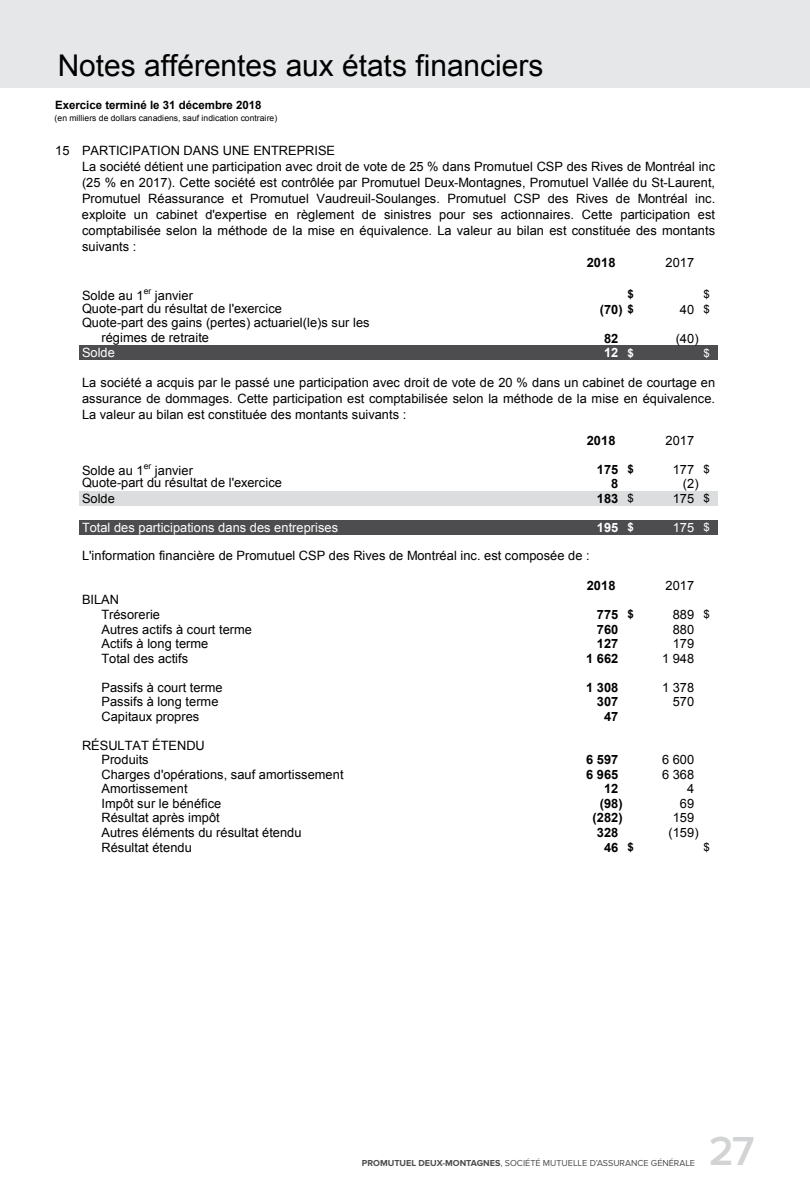
<style>
.page{position:relative;width:810px;height:1188px;background:#fff}
.page>*{position:absolute;margin:0;border:0;box-sizing:border-box;transform-origin:0 0}
.t1{font:600 42px "Proxima Nova";color:#d1d3d4}
.t2{font:30px "Arial";color:#000}
.t3{font:12.9px/15.9px "Arial";letter-spacing:.005em;color:#000}
.t4{font:700 12.9px "Arial";letter-spacing:.005em;color:#000}
.t5{font:12.9px "Arial";letter-spacing:.005em;color:#fff}
.t6{font:700 12.9px "Arial";color:#fff}
.t7{font:700 11.4px "Arial";letter-spacing:-.005em;color:#000}
.t8{font:11.4px "Arial";color:#000}
.t9{font:11.4px "Arial";color:#fff}
.t10{font:9px "Proxima Nova";color:#4d4d4f}
.t11{font:8.55px "Arial";letter-spacing:.005em;color:#000}
.s1{font-size:11.4px}
.s2{font-weight:400;font-size:11.4px}
.s3{font-weight:700}
</style>
<div class="page">
<div style="left:0;top:0;width:810px;height:88px;background:#e6e7e8"></div>
<div style="left:79px;top:346px;width:639px;height:14px;background:#4d4d4f"></div>
<div style="left:79px;top:491px;width:487px;height:15px;background:#dcddde"></div>
<div style="left:566px;top:491px;width:59px;height:15px;background:#dcddde"></div>
<div style="left:625px;top:491px;width:93px;height:15px;background:#dcddde"></div>
<div style="left:79px;top:520px;width:639px;height:15px;background:#4d4d4f"></div>
<h2 class="t2" style="left:58px;top:45px;width:487px">Notes afférentes aux états financiers</h2>
<p class="t7" style="left:55px;top:97px;width:208px">Exercice terminé le 31 décembre 2018</p>
<p class="t11" style="left:55px;top:113px;width:224px">(en milliers de dollars canadiens, sauf indication contraire)</p>
<p class="t3" style="left:55px;top:143px;width:281px">15 PARTICIPATION DANS UNE ENTREPRISE</p>
<p class="t3" style="left:82px;top:159px;width:635px;text-align:justify">La société détient une participation avec droit de vote de 25 % dans Promutuel CSP des Rives de Montréal inc (25 % en 2017). Cette société est contrôlée par Promutuel Deux-Montagnes, Promutuel Vallée du St-Laurent, Promutuel Réassurance et Promutuel Vaudreuil-Soulanges. Promutuel CSP des Rives de Montréal inc. exploite un cabinet d'expertise en règlement de sinistres pour ses actionnaires. Cette participation est comptabilisée selon la méthode de la mise en équivalence. La valeur au bilan est constituée des montants suivants :</p>
<p class="t4" style="left:587px;top:254px;width:30px">2018</p>
<p class="t3" style="left:666px;top:254px;width:30px">2017</p>
<p class="t3" style="left:82px;top:288px;width:63px">Solde au 1</p>
<p class="t11" style="left:144px;top:285px;width:9px">er</p>
<p class="t3" style="left:155px;top:288px;width:39px">janvier</p>
<p class="t7" style="left:628px;top:287px;width:8px">$</p>
<p class="t8" style="left:704px;top:287px;width:8px">$</p>
<p class="t3" style="left:82px;top:300px;width:202px">Quote-part du résultat de l'exercice</p>
<p class="t4" style="left:600px;top:301px;width:36px">(70) <span class="s1">$</span></p>
<p class="t3" style="left:680px;top:301px;width:31px">40 <span class="s1">$</span></p>
<p class="t3" style="left:102px;top:316px;width:270px;line-height:14.5px;text-indent:-20px">Quote-part des gains (pertes) actuariel(le)s sur les régimes de retraite</p>
<p class="t4" style="left:604px;top:330px;width:16px">82</p>
<p class="t3" style="left:676px;top:330px;width:24px">(40)</p>
<p class="t5" style="left:82px;top:344px;width:34px">Solde</p>
<p class="t6" style="left:604px;top:344px;width:31px">12 <span class="s1">$</span></p>
<p class="t9" style="left:704px;top:345px;width:8px">$</p>
<p class="t3" style="left:82px;top:375px;width:635px;text-align:justify">La société a acquis par le passé une participation avec droit de vote de 20 % dans un cabinet de courtage en assurance de dommages. Cette participation est comptabilisée selon la méthode de la mise en équivalence.<br>La valeur au bilan est constituée des montants suivants :</p>
<p class="t4" style="left:587px;top:431px;width:30px">2018</p>
<p class="t3" style="left:666px;top:432px;width:30px">2017</p>
<p class="t3" style="left:82px;top:463px;width:63px">Solde au 1</p>
<p class="t11" style="left:144px;top:460px;width:9px">er</p>
<p class="t3" style="left:155px;top:463px;width:39px">janvier</p>
<p class="t4" style="left:597px;top:461px;width:39px">175 <span class="s1">$</span></p>
<p class="t3" style="left:673px;top:461px;width:39px">177 <span class="s1">$</span></p>
<p class="t3" style="left:82px;top:475px;width:202px">Quote-part du résultat de l'exercice</p>
<p class="t4" style="left:611px;top:475px;width:9px">8</p>
<p class="t3" style="left:683px;top:476px;width:17px">(2)</p>
<p class="t3" style="left:82px;top:490px;width:34px">Solde</p>
<p class="t4" style="left:597px;top:490px;width:39px">183 <span class="s2">$</span></p>
<p class="t3" style="left:673px;top:490px;width:39px">175 <span class="s1">$</span></p>
<p class="t5" style="left:82px;top:519px;width:258px">Total des participations dans des entreprises</p>
<p class="t6" style="left:597px;top:519px;width:39px">195 <span class="s1">$</span></p>
<p class="t5" style="left:673px;top:519px;width:39px">175 <span class="s1">$</span></p>
<p class="t3" style="left:82px;top:547px;width:509px">L'information financière de Promutuel CSP des Rives de Montréal inc. est composée de :</p>
<p class="t4" style="left:587px;top:577px;width:30px">2018</p>
<p class="t3" style="left:666px;top:578px;width:30px">2017</p>
<p class="t3" style="left:101px;top:593px;width:60px;line-height:14.5px;text-indent:-19px">BILAN<br>Trésorerie</p>
<p class="t4" style="left:597px;top:606px;width:39px">775 <span class="s1">$</span></p>
<p class="t3" style="left:673px;top:607px;width:39px">889 <span class="s1">$</span></p>
<p class="t3" style="left:101px;top:621px;width:152px">Autres actifs à court terme</p>
<p class="t4" style="left:597px;top:620px;width:23px">760</p>
<p class="t3" style="left:673px;top:621px;width:23px">880</p>
<p class="t3" style="left:101px;top:636px;width:108px">Actifs à long terme</p>
<p class="t4" style="left:597px;top:635px;width:23px">127</p>
<p class="t3" style="left:673px;top:636px;width:23px">179</p>
<p class="t3" style="left:101px;top:650px;width:88px">Total des actifs</p>
<p class="t4" style="left:586px;top:649px;width:34px">1 662</p>
<p class="t3" style="left:662px;top:650px;width:34px">1 948</p>
<p class="t3" style="left:101px;top:679px;width:123px">Passifs à court terme</p>
<p class="t4" style="left:586px;top:679px;width:34px">1 308</p>
<p class="t3" style="left:662px;top:679px;width:34px">1 378</p>
<p class="t3" style="left:101px;top:694px;width:119px">Passifs à long terme</p>
<p class="t4" style="left:597px;top:693px;width:23px">307</p>
<p class="t3" style="left:673px;top:694px;width:23px">570</p>
<p class="t3" style="left:101px;top:708px;width:99px">Capitaux propres</p>
<p class="t4" style="left:604px;top:708px;width:16px">47</p>
<p class="t3" style="left:101px;top:738px;width:105px;line-height:14.5px;text-indent:-19px">RÉSULTAT ÉTENDU<br>Produits</p>
<p class="t4" style="left:586px;top:751px;width:34px">6 597</p>
<p class="t3" style="left:662px;top:752px;width:34px">6 600</p>
<p class="t3" style="left:101px;top:767px;width:244px">Charges d'opérations, sauf amortissement</p>
<p class="t4" style="left:586px;top:766px;width:34px">6 965</p>
<p class="t3" style="left:662px;top:767px;width:34px">6 368</p>
<p class="t3" style="left:101px;top:781px;width:88px">Amortissement</p>
<p class="t4" style="left:604px;top:780px;width:16px">12</p>
<p class="t3" style="left:687px;top:781px;width:9px">4</p>
<p class="t3" style="left:101px;top:796px;width:121px">Impôt sur le bénéfice</p>
<p class="t4" style="left:600px;top:795px;width:24px">(98)</p>
<p class="t3" style="left:680px;top:796px;width:16px">69</p>
<p class="t3" style="left:101px;top:810px;width:120px">Résultat après impôt</p>
<p class="t4" style="left:593px;top:809px;width:32px">(282)</p>
<p class="t3" style="left:673px;top:810px;width:23px">159</p>
<p class="t3" style="left:101px;top:825px;width:202px">Autres éléments du résultat étendu</p>
<p class="t4" style="left:597px;top:824px;width:23px">328</p>
<p class="t3" style="left:669px;top:825px;width:32px">(159)</p>
<p class="t3" style="left:102px;top:839px;width:92px">Résultat étendu</p>
<p class="t4" style="left:604px;top:838px;width:31px">46 <span class="s1">$</span></p>
<p class="t8" style="left:704px;top:839px;width:8px">$</p>
<p class="t10" style="left:362px;top:1157px;width:335px"><span class="s3">PROMUTUEL DEUX-MONTAGNES</span>, SOCIÉTÉ MUTUELLE D’ASSURANCE GÉNÉRALE</p>
<h1 class="t1" style="left:709px;top:1127px;width:47px">27</h1>
</div>
